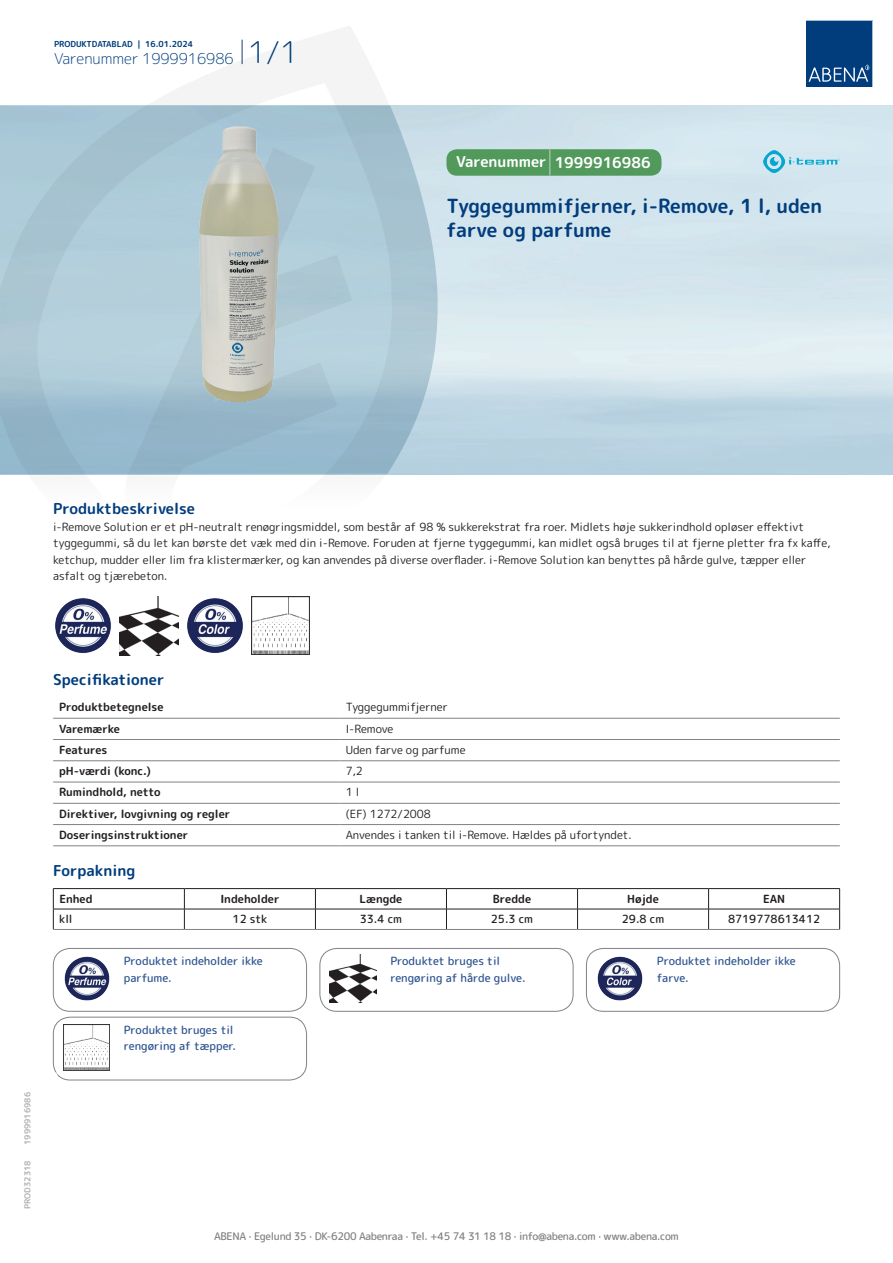
<style>
.page{position:relative;width:893px;height:1263px;background:#fff}
.page>*{position:absolute;margin:0;border:0;box-sizing:border-box;transform-origin:0 0}
.t1{font:700 19.5px/24px "Rounded Mplus 1 c";color:#013d7d}
.t2{font:700 15px "Rounded Mplus 1 c";color:#013d7d}
.t3{font:300 15px "Rounded Mplus 1 c";color:#013d7d}
.t4{font:700 15px "Rounded Mplus 1 c";color:#fff}
.t5{font:11.25px/16.5px "Rounded Mplus 1 c";color:#231f20}
.t6{font:700 11.25px "Rounded Mplus 1 c";color:#231f20}
.t7{font:500 11.25px/16.5px "Rounded Mplus 1 c";color:#305691}
.t8{font:500 11.25px "Rounded Mplus 1 c";color:#231f20}
.t9{font:500 10.5px "Rounded Mplus 1 c";letter-spacing:-.03em;color:#808285}
.t10{font:700 10.5px "Rounded Mplus 1 c";color:#fff}
.t11{font:700 8.25px "Rounded Mplus 1 c";color:#013d7d}
.t12{font:700 8.25px "Rounded Mplus 1 c";color:#b2b3b7}
.s1{font-size:30px}
.s2{font-size:25.5px}
</style>
<div class="page">
<img style="left:439px;top:106px;width:454px;height:368px">
<svg style="left:0;top:26px;width:439px;height:586px"></svg>
<svg style="left:0;top:106px;width:438px;height:368px;background:#a8c5d4"></svg>
<svg style="left:242px;top:40px;width:1px;height:24px"></svg>
<svg style="left:806px;top:20px;width:67px;height:67px;background:#144b86"></svg>
<img style="left:199px;top:127px;width:80px;height:275px">
<img style="left:54px;top:596px;width:58px;height:57px">
<img style="left:119px;top:596px;width:59px;height:59px">
<img style="left:185px;top:596px;width:59px;height:57px">
<img style="left:252px;top:597px;width:58px;height:57px">
<hr style="left:53px;top:718px;width:287px;height:1px;background:#808285">
<hr style="left:340px;top:718px;width:500px;height:1px;background:#808285">
<hr style="left:53px;top:739px;width:287px;height:1px;background:#808285">
<hr style="left:340px;top:739px;width:500px;height:1px;background:#808285">
<hr style="left:53px;top:760px;width:287px;height:1px;background:#808285">
<hr style="left:340px;top:760px;width:500px;height:1px;background:#808285">
<hr style="left:53px;top:782px;width:287px;height:1px;background:#808285">
<hr style="left:340px;top:782px;width:500px;height:1px;background:#808285">
<hr style="left:53px;top:803px;width:287px;height:1px;background:#808285">
<hr style="left:340px;top:803px;width:500px;height:1px;background:#808285">
<hr style="left:53px;top:824px;width:287px;height:1px;background:#808285">
<hr style="left:340px;top:824px;width:500px;height:1px;background:#808285">
<hr style="left:53px;top:845px;width:287px;height:1px;background:#808285">
<hr style="left:340px;top:845px;width:500px;height:1px;background:#808285">
<hr style="left:53px;top:888px;width:131px;height:1px;background:#231f20">
<hr style="left:184px;top:888px;width:131px;height:1px;background:#231f20">
<hr style="left:315px;top:888px;width:131px;height:1px;background:#231f20">
<hr style="left:446px;top:888px;width:131px;height:1px;background:#231f20">
<hr style="left:577px;top:888px;width:132px;height:1px;background:#231f20">
<hr style="left:709px;top:888px;width:131px;height:1px;background:#231f20">
<hr style="left:53px;top:909px;width:131px;height:1px;background:#231f20">
<svg style="left:53px;top:889px;width:1px;height:40px"></svg>
<hr style="left:184px;top:909px;width:131px;height:1px;background:#231f20">
<svg style="left:184px;top:889px;width:1px;height:40px"></svg>
<hr style="left:315px;top:909px;width:131px;height:1px;background:#231f20">
<svg style="left:315px;top:889px;width:1px;height:40px"></svg>
<hr style="left:446px;top:909px;width:131px;height:1px;background:#231f20">
<svg style="left:446px;top:889px;width:1px;height:40px"></svg>
<hr style="left:577px;top:909px;width:132px;height:1px;background:#231f20">
<svg style="left:577px;top:889px;width:1px;height:40px"></svg>
<hr style="left:709px;top:909px;width:131px;height:1px;background:#231f20">
<svg style="left:708px;top:889px;width:1px;height:40px"></svg>
<svg style="left:839px;top:889px;width:1px;height:40px"></svg>
<hr style="left:53px;top:929px;width:131px;height:1px;background:#808285">
<hr style="left:184px;top:929px;width:131px;height:1px;background:#808285">
<hr style="left:315px;top:929px;width:131px;height:1px;background:#808285">
<hr style="left:446px;top:929px;width:131px;height:1px;background:#808285">
<hr style="left:577px;top:929px;width:132px;height:1px;background:#808285">
<hr style="left:709px;top:929px;width:131px;height:1px;background:#808285">
<img style="left:64px;top:956px;width:46px;height:45px">
<div style="left:53px;top:948px;width:254px;height:63px;border:1px solid #808285;border-radius:17px"></div>
<img style="left:330px;top:955px;width:47px;height:47px">
<div style="left:320px;top:948px;width:253px;height:63px;border:1px solid #808285;border-radius:17px"></div>
<img style="left:597px;top:956px;width:46px;height:45px">
<div style="left:586px;top:948px;width:254px;height:63px;border:1px solid #808285;border-radius:17px"></div>
<img style="left:63px;top:1024px;width:47px;height:46px">
<div style="left:53px;top:1017px;width:254px;height:63px;border:1px solid #808285;border-radius:17px"></div>
<div style="left:446px;top:149px;width:215px;height:27px;background:#52995c;border-radius:10px"></div>
<img style="left:763px;top:150px;width:77px;height:22px">
<p class="t11" style="left:54px;top:38px;width:141px">PRODUKTDATABLAD | 16.01.2024</p>
<h2 class="t3" style="left:54px;top:48px;width:246px">Varenummer 1999916986 <span class="s1">1/1</span></h2>
<h2 class="t4" style="left:456px;top:152px;width:196px">Varenummer <span class="s2">|</span> 1999916986</h2>
<h1 class="t1" style="left:446px;top:194px;width:377px">Tyggegummifjerner, i-Remove, 1 l, uden farve og parfume</h1>
<h2 class="t2" style="left:53px;top:498px;width:143px">Produktbeskrivelse</h2>
<p class="t5" style="left:53px;top:518px;width:779px">i-Remove Solution er et pH-neutralt renøgringsmiddel, som består af 98 % sukkerekstrat fra roer. Midlets høje sukkerindhold opløser effektivt tyggegummi, så du let kan børste det væk med din i-Remove. Foruden at fjerne tyggegummi, kan midlet også bruges til at fjerne pletter fra fx kaffe, ketchup, mudder eller lim fra klistermærker, og kan anvendes på diverse overflader. i-Remove Solution kan benyttes på hårde gulve, tæpper eller asfalt og tjærebeton.</p>
<p class="t12" style="left:22px;top:1145px;width:54px;rotate:-90deg">1999916986</p>
<p class="t12" style="left:22px;top:1209px;width:50px;rotate:-90deg">PROD32318</p>
<h2 class="t2" style="left:53px;top:668px;width:113px">Specifikationer</h2>
<p class="t6" style="left:59px;top:699px;width:106px">Produktbetegnelse</p>
<p class="t5" style="left:346px;top:699px;width:104px">Tyggegummifjerner</p>
<p class="t6" style="left:59px;top:721px;width:62px">Varemærke</p>
<p class="t5" style="left:346px;top:720px;width:49px">I-Remove</p>
<p class="t6" style="left:59px;top:742px;width:50px">Features</p>
<p class="t5" style="left:346px;top:741px;width:121px">Uden farve og parfume</p>
<p class="t6" style="left:59px;top:763px;width:93px">pH-værdi (konc.)</p>
<p class="t5" style="left:346px;top:763px;width:19px">7,2</p>
<p class="t6" style="left:59px;top:784px;width:103px">Rumindhold, netto</p>
<p class="t5" style="left:346px;top:784px;width:15px">1 l</p>
<p class="t6" style="left:59px;top:806px;width:173px">Direktiver, lovgivning og regler</p>
<p class="t5" style="left:346px;top:805px;width:87px">(EF) 1272/2008</p>
<p class="t6" style="left:59px;top:827px;width:131px">Doseringsinstruktioner</p>
<p class="t5" style="left:346px;top:827px;width:287px">Anvendes i tanken til i-Remove. Hældes på ufortyndet.</p>
<h2 class="t2" style="left:53px;top:860px;width:84px">Forpakning</h2>
<p class="t6" style="left:59px;top:891px;width:35px">Enhed</p>
<p class="t6" style="left:220px;top:891px;width:61px">Indeholder</p>
<p class="t6" style="left:359px;top:891px;width:44px">Længde</p>
<p class="t6" style="left:493px;top:891px;width:40px">Bredde</p>
<p class="t6" style="left:627px;top:891px;width:33px">Højde</p>
<p class="t6" style="left:763px;top:891px;width:24px">EAN</p>
<p class="t8" style="left:59px;top:911px;width:15px">kll</p>
<p class="t8" style="left:233px;top:911px;width:36px">12 stk</p>
<p class="t8" style="left:360px;top:911px;width:44px">33.4 cm</p>
<p class="t8" style="left:491px;top:911px;width:44px">25.3 cm</p>
<p class="t8" style="left:622px;top:911px;width:44px">29.8 cm</p>
<p class="t8" style="left:728px;top:911px;width:94px">8719778613412</p>
<p class="t7" style="left:124px;top:953px;width:140px">Produktet indeholder ikke parfume.</p>
<p class="t7" style="left:390px;top:953px;width:137px">Produktet bruges til rengøring af hårde gulve.</p>
<p class="t7" style="left:657px;top:953px;width:140px">Produktet indeholder ikke farve.</p>
<p class="t10" style="left:53px;top:1069px;width:7px">*</p>
<p class="t7" style="left:124px;top:1021px;width:114px">Produktet bruges til rengøring af tæpper.</p>
<p class="t9" style="left:214px;top:1229px;width:466px">ABENA · Egelund 35 · DK-6200 Aabenraa · Tel. +45 74 31 18 18 · info@abena.com · www.abena.com</p>
</div>
